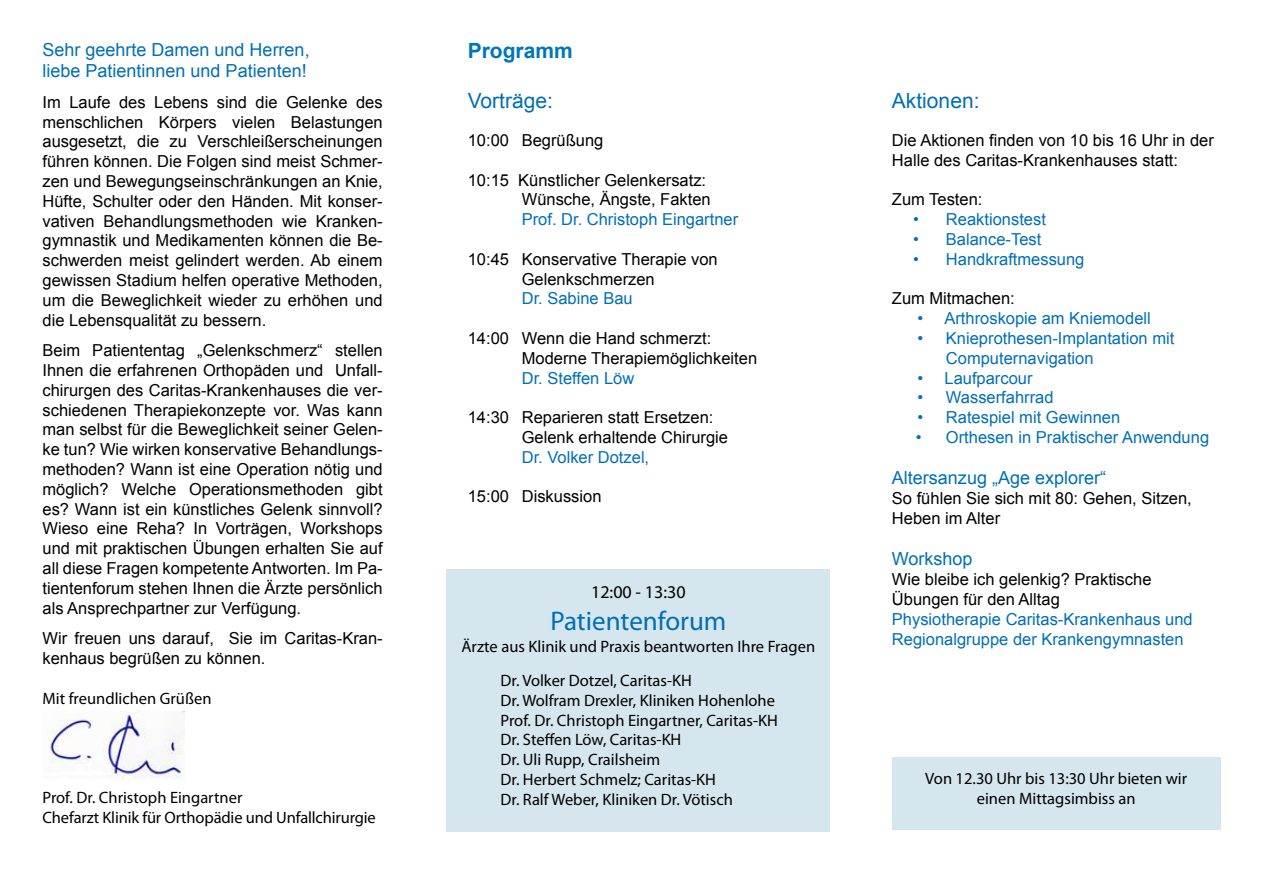
<style>
.page{position:relative;width:1263px;height:893px;background:#fff}
.page>*{position:absolute;margin:0;border:0;box-sizing:border-box;transform-origin:0 0}
.t1{font:27px "Myriad Pro";color:#006fb4}
.t2{font:21px "Arial";color:#006fb4}
.t3{font:700 21px "Arial";color:#0076b8}
.t4{font:18px/21.6px "Arial";color:#006fb4}
.t5{font:18px "Myriad Pro";color:#000}
.t6{font:16.5px/19.8px "Arial";color:#000}
.t7{font:16.5px/19.8px "Myriad Pro";color:#000}
.t8{font:16.5px/19.8px "Arial";color:#006fb4}
</style>
<div class="page">
<img style="left:44px;top:712px;width:141px;height:66px">
<div style="left:892px;top:758px;width:328px;height:72px;background:#d5e6ef"></div>
<div style="left:446px;top:569px;width:384px;height:263px;background:#d5e6ef"></div>
<p class="t4" style="left:43px;top:39px;width:269px">Sehr geehrte Damen und Herren, liebe Patientinnen und Patienten!</p>
<p class="t6" style="left:43px;top:92px;width:342px;text-align:justify">Im Laufe des Lebens sind die Gelenke des menschlichen Körpers vielen Belastungen ausgesetzt, die zu Verschleißerscheinungen führen können. Die Folgen sind meist Schmer&shy;zen und Bewegungseinschränkungen an Knie, Hüfte, Schulter oder den Händen. Mit konser&shy;vativen Behandlungsmethoden wie Kranken&shy;gymnastik und Medikamenten können die Be&shy;schwerden meist gelindert werden. Ab einem gewissen Stadium helfen operative Methoden, um die Beweglichkeit wieder zu erhöhen und die Lebensqualität zu bessern.</p>
<p class="t6" style="left:43px;top:341px;width:342px;text-align:justify">Beim Patiententag „Gelenkschmerz“ stellen Ihnen die erfahrenen Orthopäden und Unfall&shy;chirurgen des Caritas-Krankenhauses die ver&shy;schiedenen Therapiekonzepte vor. Was kann man selbst für die Beweglichkeit seiner Gelen&shy;ke tun? Wie wirken konservative Behandlungs&shy;methoden? Wann ist eine Operation nötig und möglich? Welche Operationsmethoden gibt es? Wann ist ein künstliches Gelenk sinnvoll?<br>Wieso eine Reha? In Vorträgen, Workshops und mit praktischen Übungen erhalten Sie auf all diese Fragen kompetente Antworten. Im Pa&shy;tientenforum stehen Ihnen die Ärzte persönlich als Ansprechpartner zur Verfügung.</p>
<p class="t6" style="left:43px;top:629px;width:342px">Wir freuen uns darauf, Sie im Caritas-Kran&shy;kenhaus begrüßen zu können.</p>
<p class="t7" style="left:43px;top:688px;width:170px">Mit freundlichen Grüßen</p>
<p class="t7" style="left:43px;top:787px;width:335px">Prof. Dr. Christoph Eingartner<br>Chefarzt Klinik für Orthopädie und Unfallchirurgie</p>
<p class="t3" style="left:468px;top:37px;width:107px">Programm</p>
<p class="t2" style="left:468px;top:87px;width:87px">Vorträge:</p>
<p class="t6" style="left:468px;top:130px;width:137px">10:00 Begrüßung</p>
<p class="t6" style="left:468px;top:170px;width:244px;text-align:right">10:15 Künstlicher Gelenkersatz:<br>Wünsche, Ängste, Fakten</p>
<p class="t8" style="left:522px;top:210px;width:218px">Prof. Dr. Christoph Eingartner</p>
<p class="t6" style="left:468px;top:249px;width:251px;text-align:center">10:45 Konservative Therapie von<br>Gelenkschmerzen</p>
<p class="t8" style="left:522px;top:289px;width:112px">Dr. Sabine Bau</p>
<p class="t6" style="left:522px;top:328px;width:237px;text-indent:-54px">14:00 Wenn die Hand schmerzt:<br>Moderne Therapiemöglichkeiten</p>
<p class="t8" style="left:522px;top:368px;width:114px">Dr. Steffen Löw</p>
<p class="t6" style="left:522px;top:408px;width:208px;text-indent:-54px">14:30 Reparieren statt Ersetzen:<br>Gelenk erhaltende Chirurgie</p>
<p class="t8" style="left:522px;top:447px;width:129px">Dr. Volker Dotzel,</p>
<p class="t6" style="left:468px;top:487px;width:135px">15:00 Diskussion</p>
<p class="t5" style="left:591px;top:581px;width:96px">12:00 - 13:30</p>
<h1 class="t1" style="left:550px;top:604px;width:178px">Patientenforum</h1>
<p class="t7" style="left:500px;top:629px;width:316px;line-height:34.2px;text-indent:-39px">Ärzte aus Klinik und Praxis beantworten Ihre Fragen<br>Dr. Volker Dotzel, Caritas-KH</p>
<p class="t7" style="left:500px;top:690px;width:279px">Dr. Wolfram Drexler, Kliniken Hohenlohe Prof. Dr. Christoph Eingartner, Caritas-KH Dr. Steffen Löw, Caritas-KH<br>Dr. Uli Rupp, Crailsheim<br>Dr. Herbert Schmelz; Caritas-KH<br>Dr. Ralf Weber, Kliniken Dr. Vötisch</p>
<p class="t2" style="left:892px;top:87px;width:89px">Aktionen:</p>
<p class="t6" style="left:892px;top:130px;width:323px">Die Aktionen finden von 10 bis 16 Uhr in der<br>Halle des Caritas-Krankenhauses statt:</p>
<p class="t6" style="left:892px;top:190px;width:92px">Zum Testen:</p>
<p class="t8" style="left:913px;top:210px;width:134px">• Reaktionstest</p>
<p class="t8" style="left:913px;top:229px;width:130px">• Balance-Test</p>
<p class="t8" style="left:913px;top:249px;width:173px">• Handkraftmessung</p>
<p class="t6" style="left:892px;top:289px;width:124px">Zum Mitmachen:</p>
<p class="t8" style="left:917px;top:309px;width:235px">• Arthroskopie am Kniemodell</p>
<p class="t8" style="left:946px;top:328px;width:230px;text-indent:-28px">• Knieprothesen-Implantation mit<br>Computernavigation</p>
<p class="t8" style="left:917px;top:368px;width:117px">• Laufparcour</p>
<p class="t8" style="left:917px;top:388px;width:138px">• Wasserfahrrad</p>
<p class="t8" style="left:917px;top:408px;width:204px">• Ratespiel mit Gewinnen</p>
<p class="t8" style="left:916px;top:427px;width:295px">• Orthesen in Praktischer Anwendung</p>
<p class="t4" style="left:892px;top:467px;width:216px">Altersanzug „Age explorer“</p>
<p class="t6" style="left:892px;top:489px;width:301px">So fühlen Sie sich mit 80: Gehen, Sitzen,<br>Heben im Alter</p>
<p class="t4" style="left:892px;top:548px;width:82px">Workshop</p>
<p class="t6" style="left:892px;top:570px;width:261px">Wie bleibe ich gelenkig? Praktische<br>Übungen für den Alltag</p>
<p class="t8" style="left:892px;top:609px;width:302px">Physiotherapie Caritas-Krankenhaus und<br>Regionalgruppe der Krankengymnasten</p>
<p class="t7" style="left:925px;top:769px;width:263px;text-align:center">Von 12.30 Uhr bis 13:30 Uhr bieten wir einen Mittagsimbiss an</p>
</div>
